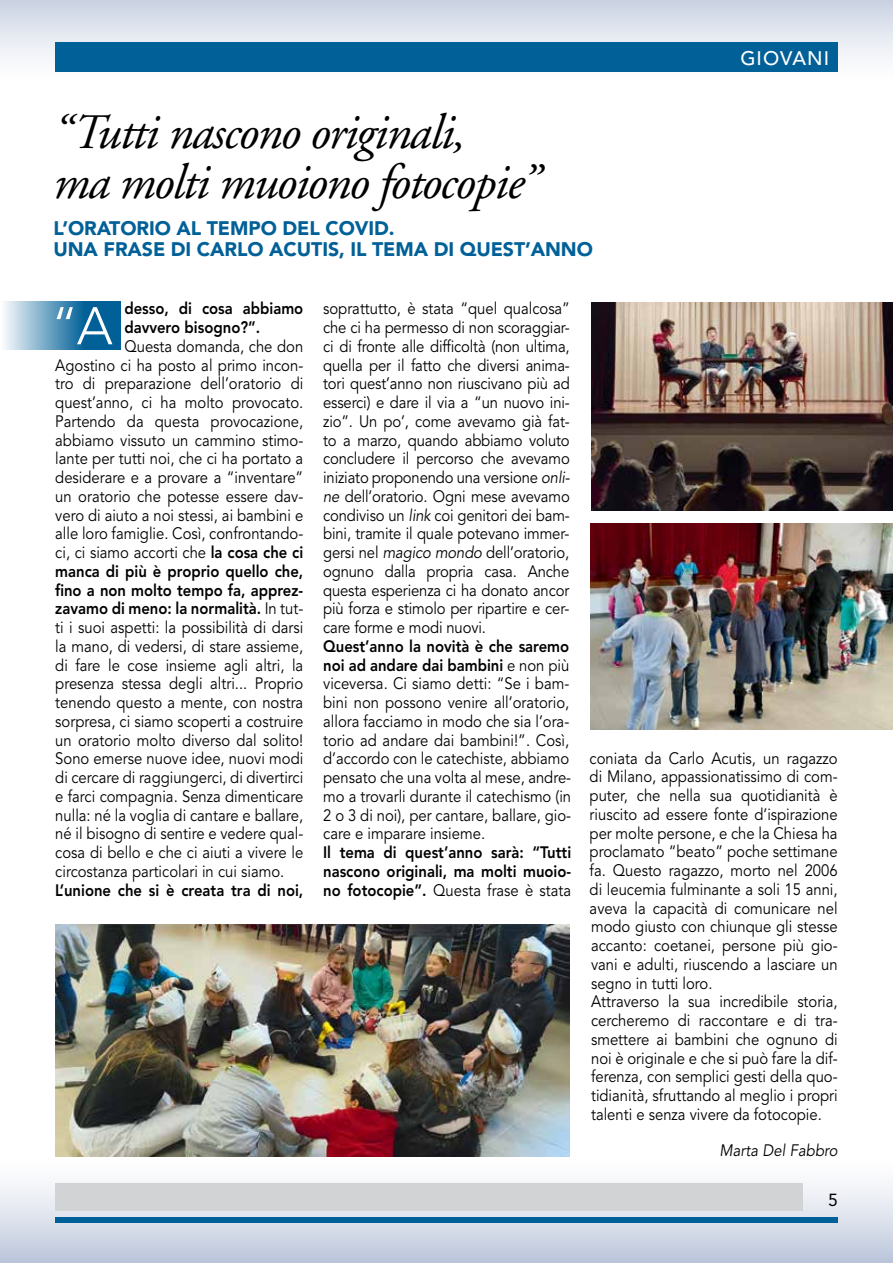
<style>
.page{position:relative;width:893px;height:1263px;background:#fff}
.page>*{position:absolute;margin:0;border:0;box-sizing:border-box;transform-origin:0 0}
.t1{font:300 52.5px "Avenir LT Std";color:#fff}
.t2{font:italic 49.5px/49.5px "Adobe Garamond";letter-spacing:-.03em;color:#000}
.t3{font:900 19.5px/21px "Avenir LT Std";letter-spacing:-.005em;color:#006097}
.t4{font:500 19.5px "Avenir LT Std";letter-spacing:.05em;color:#fff}
.t5{font:17.4px "Avenir LT Std";color:#000}
.t6{font:16.5px/18.8px "Avenir LT Std";color:#000;text-align:justify;scale:.9 1}
.t7{font:800 16.5px/18.8px "Avenir LT Std";color:#000;scale:.9 1}
.t8{font:italic 16.5px "Avenir LT Std";letter-spacing:.005em;color:#000;scale:.9 1}
.s1{font-weight:800}
.s2{font-style:italic}
.s3{font-weight:400}
</style>
<div class="page">
<div style="left:0;top:1145px;width:893px;height:118px;background:linear-gradient(to bottom,#fff,#c0cadd)"></div>
<div style="left:55px;top:1183px;width:747px;height:28px;background:#d1d3d4"></div>
<div style="left:55px;top:1217px;width:782px;height:5px;background:#006097"></div>
<div style="left:0;top:0;width:893px;height:93px;background:linear-gradient(to bottom,#c8d2e2,#fff)"></div>
<svg style="left:4px;top:301px;width:116px;height:49px;background:#5595b9"></svg>
<div style="left:55px;top:43px;width:783px;height:29px;background:#006097"></div>
<img style="left:591px;top:303px;width:302px;height:207px">
<img style="left:590px;top:523px;width:303px;height:207px">
<img style="left:55px;top:925px;width:515px;height:232px">
<h2 class="t2" style="left:53px;top:109px;width:488px">“Tutti nascono originali,<br>ma molti muoiono fotocopie”</h2>
<p class="t3" style="left:53px;top:218px;width:541px">L’ORATORIO AL TEMPO DEL COVID.<br>UNA FRASE DI CARLO ACUTIS, IL TEMA DI QUEST’ANNO</p>
<p class="t4" style="left:740px;top:47px;width:90px">GIOVANI</p>
<p class="t7" style="left:124px;top:299px;width:200px">desso, di cosa abbiamo davvero bisogno?”.</p>
<p class="t6" style="left:55px;top:337px;width:277px;text-indent:69px">Questa domanda, che don Agostino ci ha posto al primo incon&shy;tro di preparazione dell’oratorio di quest’anno, ci ha molto provocato.<br>Partendo da questa provocazione, abbiamo vissuto un cammino stimo&shy;lante per tutti noi, che ci ha portato a desiderare e a provare a “inventare” un oratorio che potesse essere dav&shy;vero di aiuto a noi stessi, ai bambini e alle loro famiglie. Così, confrontando&shy;ci, ci siamo accorti che <span class="s1">la cosa che ci manca di più è proprio quello che, fino a non molto tempo fa, apprez&shy;zavamo di meno: la normalità.</span> In tut&shy;ti i suoi aspetti: la possibilità di darsi la mano, di vedersi, di stare assieme, di fare le cose insieme agli altri, la presenza stessa degli altri... Proprio tenendo questo a mente, con nostra sorpresa, ci siamo scoperti a costruire un oratorio molto diverso dal solito!<br>Sono emerse nuove idee, nuovi modi di cercare di raggiungerci, di divertirci e farci compagnia. Senza dimenticare nulla: né la voglia di cantare e ballare, né il bisogno di sentire e vedere qual&shy;cosa di bello e che ci aiuti a vivere le circostanza particolari in cui siamo.</p>
<p class="t7" style="left:55px;top:881px;width:277px">L’unione che si è creata tra di noi,</p>
<h1 class="t1" style="left:51px;top:295px;width:63px">“A</h1>
<p class="t6" style="left:323px;top:300px;width:276px">soprattutto, è stata “quel qualcosa” che ci ha permesso di non scoraggiar&shy;ci di fronte alle difficoltà (non ultima, quella per il fatto che diversi anima&shy;tori quest’anno non riuscivano più ad esserci) e dare il via a “un nuovo ini&shy;zio”. Un po’, come avevamo già fat&shy;to a marzo, quando abbiamo voluto concludere il percorso che avevamo iniziato proponendo una versione <span class="s2">onli&shy;ne</span> dell’oratorio. Ogni mese avevamo condiviso un <span class="s2">link</span> coi genitori dei bam&shy;bini, tramite il quale potevano immer&shy;gersi nel <span class="s2">magico mondo</span> dell’oratorio, ognuno dalla propria casa. Anche questa esperienza ci ha donato ancor più forza e stimolo per ripartire e cer&shy;care forme e modi nuovi.</p>
<p class="t6" style="left:323px;top:637px;width:277px"><span class="s1">Quest’anno la novità è che saremo noi ad andare dai bambini</span> e non più viceversa. Ci siamo detti: “Se i bam&shy;bini non possono venire all’oratorio, allora facciamo in modo che sia l’ora&shy;torio ad andare dai bambini!”. Così, d’accordo con le catechiste, abbiamo pensato che una volta al mese, andre&shy;mo a trovarli durante il catechismo (in 2 o 3 di noi), per cantare, ballare, gio&shy;care e imparare insieme.</p>
<p class="t7" style="left:323px;top:843px;width:277px;text-align:justify">Il tema di quest’anno sarà: “Tutti nascono originali, ma molti muoio&shy;no fotocopie”. <span class="s3">Questa frase è stata</span></p>
<p class="t6" style="left:590px;top:749px;width:277px;text-align:left">coniata da Carlo Acutis, un ragazzo di Milano, appassionatissimo di com&shy;puter, che nella sua quotidianità è riuscito ad essere fonte d’ispirazione per molte persone, e che la Chiesa ha proclamato “beato” poche settimane fa. Questo ragazzo, morto nel 2006 di leucemia fulminante a soli 15 anni, aveva la capacità di comunicare nel modo giusto con chiunque gli stesse accanto: coetanei, persone più gio&shy;vani e adulti, riuscendo a lasciare un segno in tutti loro.<br>Attraverso la sua incredibile storia, cercheremo di raccontare e di tra&shy;smettere ai bambini che ognuno di noi è originale e che si può fare la dif&shy;ferenza, con semplici gesti della quo&shy;tidianità, sfruttando al meglio i propri talenti e senza vivere da fotocopie.</p>
<p class="t8" style="left:719px;top:1141px;width:133px">Marta Del Fabbro</p>
<p class="t5" style="left:828px;top:1190px;width:11px">5</p>
</div>
